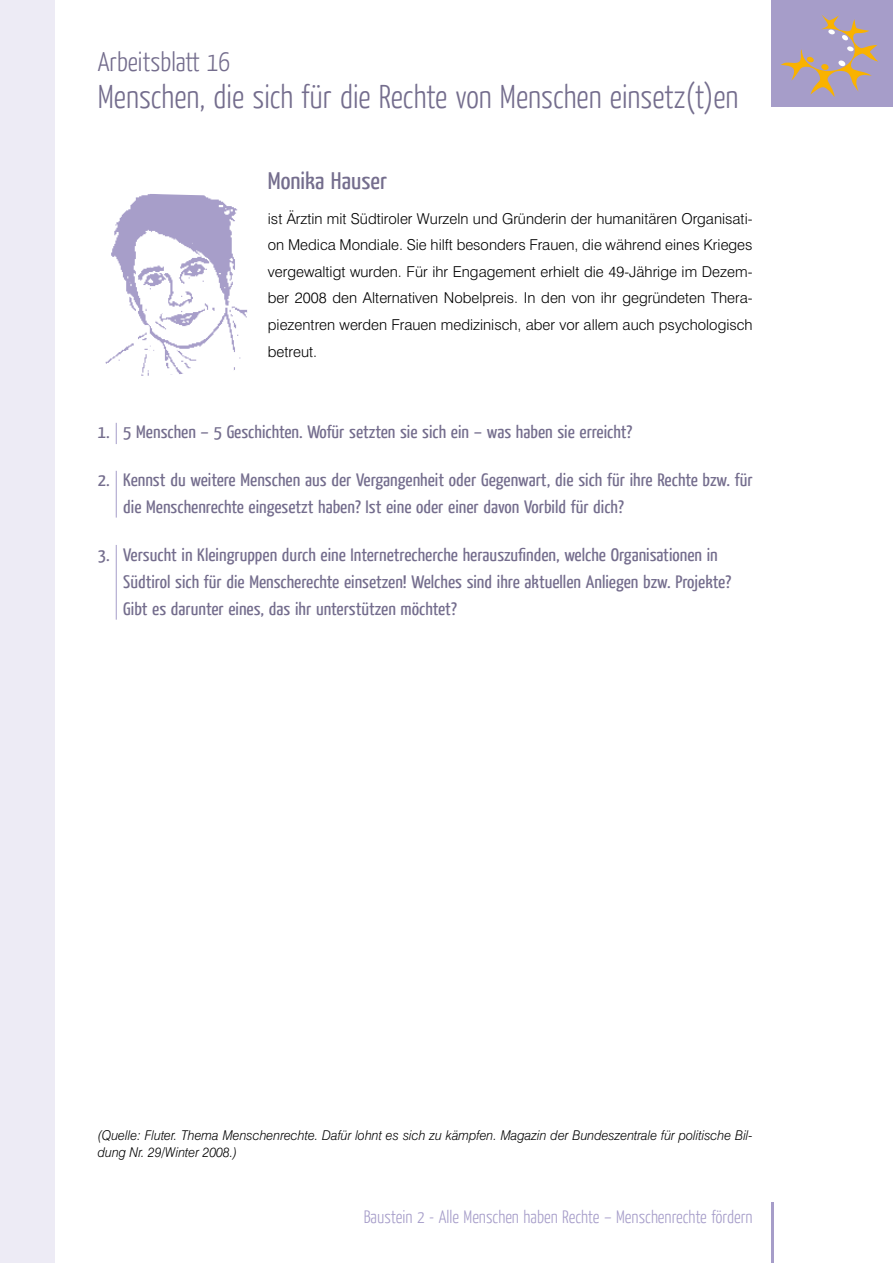
<style>
.page{position:relative;width:893px;height:1263px;background:#fff}
.page>*{position:absolute;margin:0;border:0;box-sizing:border-box;transform-origin:0 0}
.t1{font:300 33px "Yanone Kaffeesatz";color:#746d8d}
.t2{font:300 27px "Yanone Kaffeesatz";color:#746d8d}
.t3{font:24px "Yanone Kaffeesatz";color:#746d8d;scale:1.1 1}
.t4{font:18px/27px "Yanone Kaffeesatz";color:#746d8d;scale:1.1 1}
.t5{font:300 18px "Yanone Kaffeesatz";color:#a69dc9}
.t6{font:300 15px/26.5px "Swiss 721 BT";color:#000;text-align:justify}
.t7{font:italic 300 13.5px/16.2px "Swiss 721 BT";color:#000;scale:.95 1}
</style>
<div class="page">
<div style="left:771px;top:0;width:122px;height:106px;background:#a69dc9"></div>
<div style="left:0;top:0;width:54px;height:1263px;background:#edebf5"></div>
<svg style="left:781px;top:14px;width:97px;height:83px"></svg>
<div style="left:807px;top:57px;width:7px;height:6px;background:#f9b200;border-radius:50%"></div>
<hr style="left:771px;top:1202px;width:3px;height:61px;background:#a69dc9">
<svg style="left:116px;top:423px;width:1px;height:21px"></svg>
<hr style="left:116px;top:471px;width:1px;height:47px;background:#a69dc9">
<hr style="left:116px;top:545px;width:1px;height:75px;background:#a69dc9">
<img style="left:105px;top:194px;width:143px;height:182px">
<h2 class="t2" style="left:98px;top:44px;width:134px">Arbeitsblatt 16</h2>
<h1 class="t1" style="left:98px;top:76px;width:642px">Menschen, die sich für die Rechte von Menschen einsetz(t)en</h1>
<h3 class="t3" style="left:268px;top:166px;width:110px">Monika Hauser</h3>
<p class="t6" style="left:268px;top:205px;width:486px">ist Ärztin mit Südtiroler Wurzeln und Gründerin der humanitären Organisati&shy;on Medica Mondiale. Sie hilft besonders Frauen, die während eines Krieges vergewaltigt wurden. Für ihr Engagement erhielt die 49-Jährige im Dezem&shy;ber 2008 den Alternativen Nobelpreis. In den von ihr gegründeten Thera&shy;piezentren werden Frauen medizinisch, aber vor allem auch psychologisch betreut.</p>
<p class="t4" style="left:98px;top:417px;width:487px">1. 5 Menschen – 5 Geschichten. Wofür setzten sie sich ein – was haben sie erreicht?</p>
<p class="t4" style="left:123px;top:466px;width:574px;text-indent:-26px">2. Kennst du weitere Menschen aus der Vergangenheit oder Gegenwart, die sich für ihre Rechte bzw. für die Menschenrechte eingesetzt haben? Ist eine oder einer davon Vorbild für dich?</p>
<p class="t4" style="left:123px;top:541px;width:554px;text-indent:-26px">3. Versucht in Kleingruppen durch eine Internetrecherche herauszufinden, welche Organisationen in<br>Südtirol sich für die Menscherechte einsetzen! Welches sind ihre aktuellen Anliegen bzw. Projekte?<br>Gibt es darunter eines, das ihr unterstützen möchtet?</p>
<p class="t7" style="left:98px;top:1127px;width:691px">(Quelle: Fluter. Thema Menschenrechte. Dafür lohnt es sich zu kämpfen. Magazin der Bundeszentrale für politische Bil&shy;dung Nr. 29/Winter 2008.)</p>
<p class="t5" style="left:364px;top:1206px;width:390px">Baustein 2 - Alle Menschen haben Rechte – Menschenrechte fördern</p>
</div>
